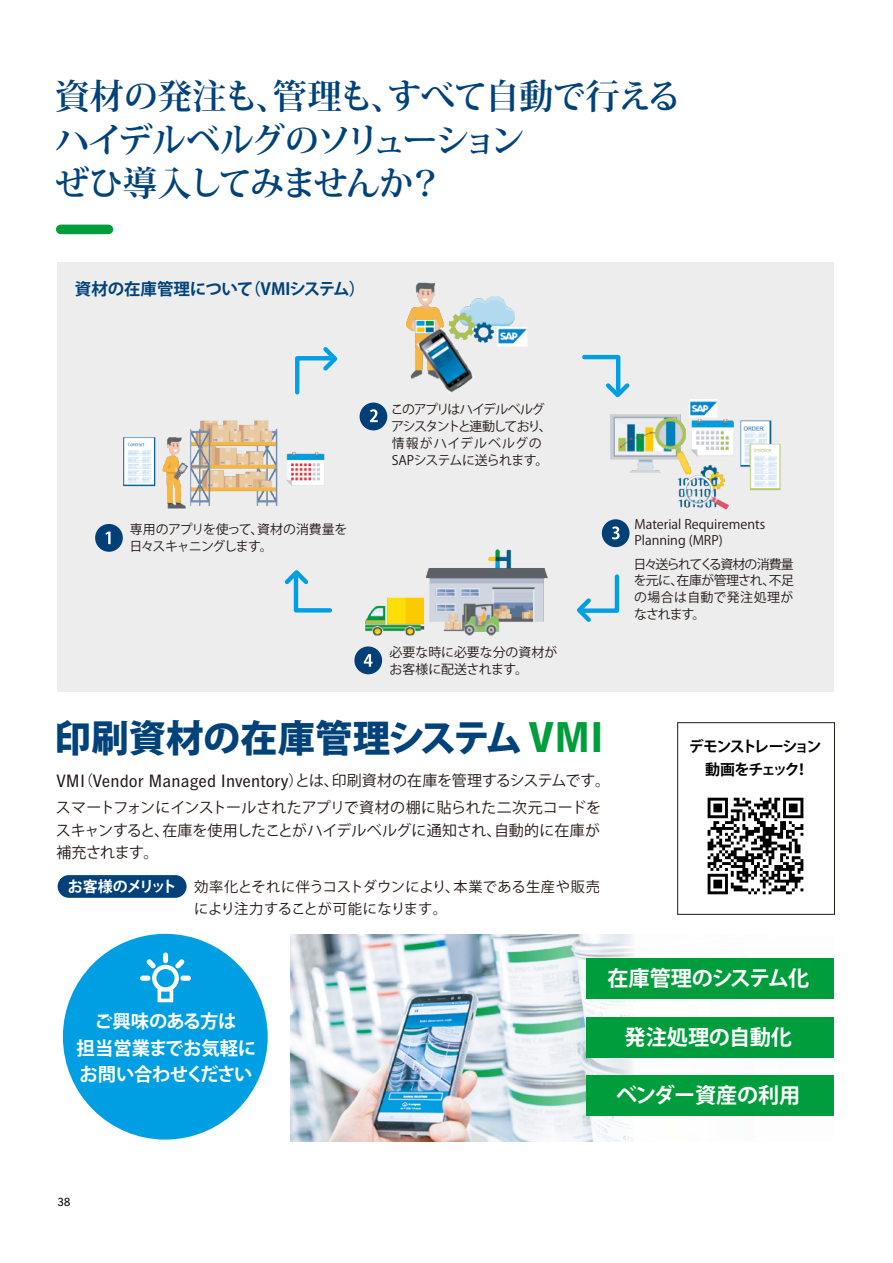
<style>
.page{position:relative;width:893px;height:1263px;background:#fff}
.page>*{position:absolute;margin:0;border:0;box-sizing:border-box;transform-origin:0 0}
.t1{font:800 37.5px "Koz Go Pr 6 N";color:#004279}
.t2{font:700 34.65px/43.7px "Koz Min Pr 6 N";letter-spacing:-.05em;color:#004279}
.t3{font:700 21.3px "Koz Go Pr 6 N";letter-spacing:-.01em;color:#fff}
.t4{font:700 21.3px "Koz Go Pr 6 N";letter-spacing:-.04em;color:#fff}
.t5{font:700 18.45px/26.8px "Koz Go Pr 6 N";letter-spacing:-.02em;color:#fff;text-align:center}
.t6{font:17.55px "Heidelberg Gothic Tab";letter-spacing:.005em;color:#231815}
.t7{font:700 16.5px "Koz Go Pr 6 N";letter-spacing:-.015em;color:#004279}
.t8{font:15px/22.6px "Koz Go Pro";letter-spacing:-.005em;color:#231815;text-align:justify}
.t9{font:700 15px/22.6px "Koz Go Pr 6 N";letter-spacing:-.12em;color:#000;text-align:center}
.t10{font:700 15px "Koz Go Pr 6 N";letter-spacing:-.07em;color:#fff}
.t11{font:14.25px/22.6px "Koz Go Pro";letter-spacing:.005em;color:#231815}
.t12{font:12.9px/16.8px "Koz Go Pr 6 N";color:#231815}
.t13{font:12.9px/16.8px "Koz Go Pr 6 N";letter-spacing:-.055em;color:#231815}
.t14{font:12.9px/16.8px "Koz Go Pr 6 N";letter-spacing:-.025em;color:#231815;text-align:justify}
.t15{font:12.9px/16.8px "Koz Go Pr 6 N";letter-spacing:-.05em;color:#231815}
.t16{font:12px "Heidelberg Gothic Ml";color:#000}
.s1{font-family:"Heidelberg Gothic Ml";font-weight:700;font-size:42.6px;color:#009d3c}
.s2{font-family:"Koz Go Pro";font-size:15px}
</style>
<div class="page">
<div style="left:57px;top:262px;width:777px;height:430px;background:#ededed"></div>
<div style="left:63px;top:934px;width:205px;height:205px;background:#009fe3;border-radius:50%"></div>
<img style="left:291px;top:935px;width:486px;height:207px">
<img style="left:406px;top:283px;width:121px;height:110px">
<img style="left:610px;top:400px;width:170px;height:109px">
<img style="left:366px;top:549px;width:182px;height:86px">
<svg style="left:295px;top:347px;width:43px;height:48px"></svg>
<svg style="left:284px;top:570px;width:48px;height:43px"></svg>
<svg style="left:582px;top:354px;width:51px;height:47px"></svg>
<svg style="left:577px;top:574px;width:43px;height:48px"></svg>
<div style="left:95px;top:524px;width:28px;height:28px;background:#004077;border-radius:50%"></div>
<svg style="left:105px;top:532px;width:6px;height:12px"></svg>
<div style="left:354px;top:646px;width:28px;height:28px;background:#004077;border-radius:50%"></div>
<svg style="left:364px;top:654px;width:8px;height:13px"></svg>
<div style="left:602px;top:519px;width:27px;height:28px;background:#004077;border-radius:50%"></div>
<svg style="left:612px;top:526px;width:8px;height:13px"></svg>
<div style="left:360px;top:403px;width:27px;height:27px;background:#004077;border-radius:50%"></div>
<svg style="left:370px;top:409px;width:8px;height:13px"></svg>
<img style="left:124px;top:421px;width:201px;height:87px">
<div style="left:58px;top:875px;width:129px;height:23px;background:#004279;border-radius:11px"></div>
<div style="left:677px;top:722px;width:158px;height:192px;border:1px solid #231815"></div>
<img style="left:707px;top:797px;width:97px;height:98px">
<div style="left:586px;top:958px;width:247px;height:41px;background:#009d3c"></div>
<div style="left:586px;top:1017px;width:247px;height:40px;background:#009d3c"></div>
<div style="left:586px;top:1075px;width:247px;height:40px;background:#009d3c"></div>
<div style="left:180px;top:975px;width:11px;height:6px;background:#fff;border-radius:3px"></div>
<div style="left:140px;top:975px;width:10px;height:6px;background:#fff;border-radius:3px"></div>
<div style="left:163px;top:952px;width:5px;height:11px;background:#fff;border-radius:3px"></div>
<svg style="left:146px;top:959px;width:39px;height:43px"></svg>
<div style="left:61px;top:225px;width:47px;height:9px;background:#009d3c"></div>
<h2 class="t2" style="left:55px;top:75px;width:628px">資材の発注も、管理も、すべて自動で行えるハイデルベルグのソリューション<br>ぜひ導入してみませんか？</h2>
<p class="t7" style="left:75px;top:280px;width:292px">資材の在庫管理について（VMIシステム）</p>
<p class="t15" style="left:129px;top:521px;width:219px">専用のアプリを使って、資材の消費量を日々スキャニングします。</p>
<p class="t13" style="left:391px;top:402px;width:162px">このアプリはハイデルベルグアシスタントと連動しており、情報がハイデルベルグの<br>SAPシステムに送られます。</p>
<p class="t12" style="left:390px;top:644px;width:169px">必要な時に必要な分の資材がお客様に配送されます。</p>
<h1 class="t1" style="left:54px;top:717px;width:551px">印刷資材の在庫管理システム <span class="s1">VMI</span></h1>
<p class="t6" style="left:57px;top:770px;width:555px">VMI<span class="s2">（</span>Vendor Managed Inventory<span class="s2">）とは、印刷資材の在庫を管理するシステムです。</span></p>
<p class="t8" style="left:56px;top:797px;width:547px">スマートフォンにインストールされたアプリで資材の棚に貼られた二次元コードをスキャンすると、在庫を使用したことがハイデルベルグに通知され、自動的に在庫が補充されます。</p>
<p class="t11" style="left:194px;top:875px;width:407px">効率化とそれに伴うコストダウンにより、本業である生産や販売により注力することが可能になります。</p>
<p class="t10" style="left:68px;top:878px;width:110px">お客様のメリット</p>
<p class="t12" style="left:634px;top:517px;width:132px;line-height:15.3px">Material Requirements<br>Planning (MRP)</p>
<p class="t14" style="left:633px;top:556px;width:162px">日々送られてくる資材の消費量を元に、在庫が管理され、不足の場合は自動で発注処理がなされます。</p>
<p class="t9" style="left:689px;top:736px;width:134px">デモンストレーション動画をチェック！</p>
<p class="t5" style="left:77px;top:1008px;width:181px">ご興味のある方は<br>担当営業までお気軽にお問い合わせください</p>
<p class="t16" style="left:57px;top:1195px;width:15px">38</p>
<h3 class="t4" style="left:607px;top:966px;width:203px">在庫管理のシステム化</h3>
<h3 class="t3" style="left:625px;top:1025px;width:169px">発注処理の自動化</h3>
<h3 class="t3" style="left:616px;top:1083px;width:186px">ベンダー資産の利用</h3>
</div>
